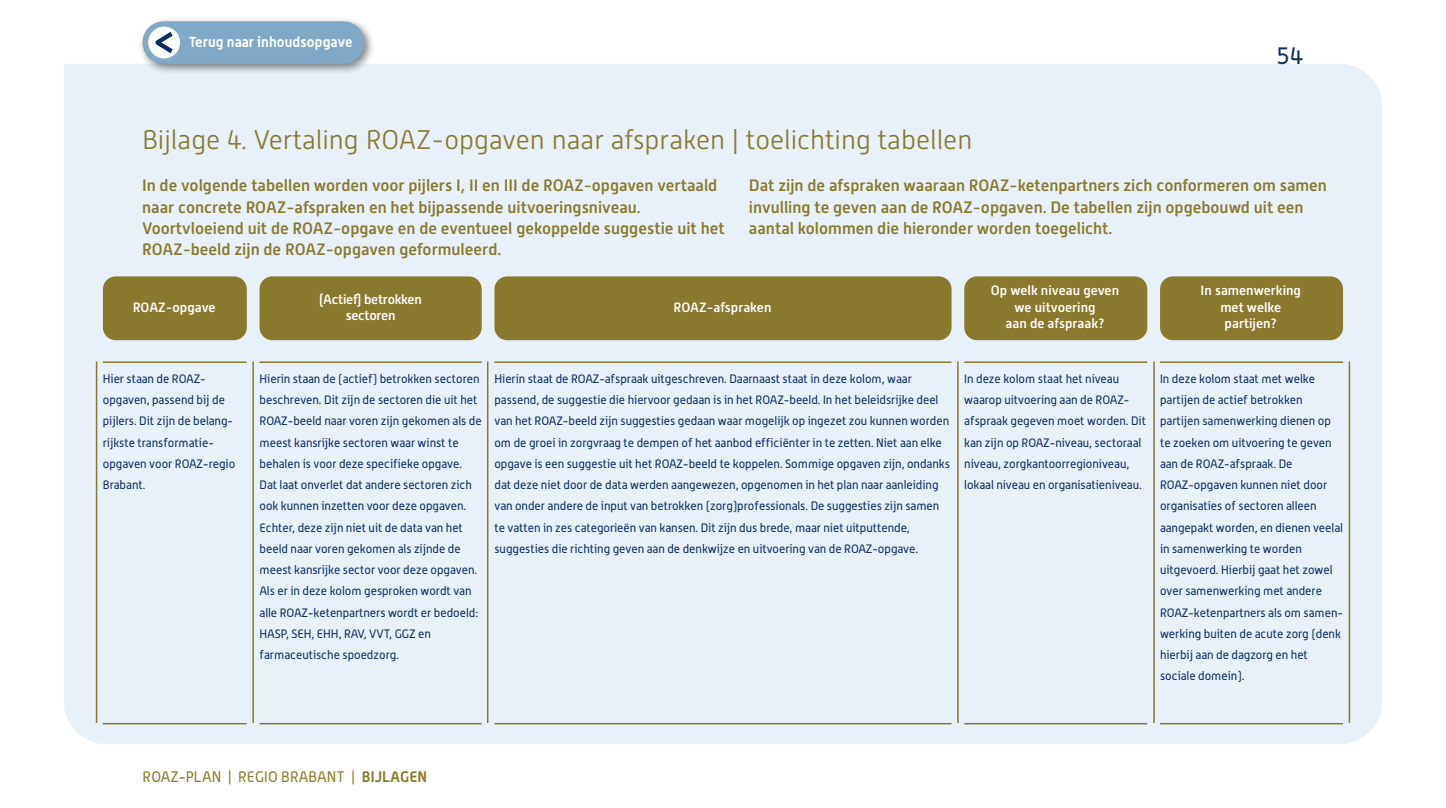
<style>
.page{position:relative;width:1446px;height:808px;background:#fff}
.page>*{position:absolute;margin:0;border:0;box-sizing:border-box;transform-origin:0 0}
.t1{font:300 27px "Alwyn New";color:#89792c}
.t2{font:24px "Alwyn";color:#0c2c65}
.t3{font:500 16.5px/21.3px "Alwyn New";color:#89792c}
.t4{font:15px "Alwyn";letter-spacing:.015em;color:#89792c}
.t5{font:700 14.25px "Alwyn";letter-spacing:.01em;color:#fff}
.t6{font:500 13.5px/16.5px "Alwyn New";color:#fff;text-align:center}
.t7{font:500 13.5px/16.5px "Alwyn New";letter-spacing:-.02em;color:#fff;text-align:center}
.t8{font:12px/21.3px "Alwyn";color:#0c2c65}
.s1{font-weight:700}
</style>
<div class="page">
<div style="left:64px;top:64px;width:1318px;height:680px;background:#e8f0f9"></div>
<div style="left:138px;top:17px;width:237px;height:58px;background:#000;opacity:.5"></div>
<div style="left:164px;top:21px;width:179px;height:43px;background:#81a9c5"></div>
<div style="left:148px;top:27px;width:32px;height:31px;background:#fff;border-radius:50%"></div>
<svg style="left:156px;top:32px;width:17px;height:21px"></svg>
<hr style="left:103px;top:361px;width:144px;height:2px;background:#89792c">
<hr style="left:103px;top:723px;width:144px;height:1px;background:#89792c">
<hr style="left:259px;top:361px;width:223px;height:2px;background:#89792c">
<hr style="left:259px;top:723px;width:223px;height:1px;background:#89792c">
<hr style="left:1160px;top:361px;width:183px;height:2px;background:#89792c">
<hr style="left:1160px;top:723px;width:183px;height:1px;background:#89792c">
<hr style="left:964px;top:361px;width:183px;height:2px;background:#89792c">
<hr style="left:964px;top:723px;width:183px;height:1px;background:#89792c">
<hr style="left:494px;top:361px;width:457px;height:2px;background:#89792c">
<hr style="left:494px;top:723px;width:457px;height:1px;background:#89792c">
<hr style="left:96px;top:361px;width:1px;height:362px;background:#89792c">
<hr style="left:252px;top:361px;width:2px;height:362px;background:#89792c">
<hr style="left:487px;top:361px;width:1px;height:362px;background:#89792c">
<hr style="left:957px;top:361px;width:1px;height:362px;background:#89792c">
<hr style="left:1153px;top:361px;width:2px;height:362px;background:#89792c">
<hr style="left:1348px;top:361px;width:2px;height:362px;background:#89792c">
<div style="left:103px;top:276px;width:144px;height:64px;background:#89792c;border-radius:13px"></div>
<div style="left:964px;top:276px;width:183px;height:64px;background:#89792c;border-radius:13px"></div>
<div style="left:1160px;top:276px;width:183px;height:64px;background:#89792c;border-radius:13px"></div>
<div style="left:494px;top:276px;width:457px;height:64px;background:#89792c;border-radius:13px"></div>
<div style="left:259px;top:276px;width:223px;height:64px;background:#89792c;border-radius:13px"></div>
<p class="t5" style="left:189px;top:33px;width:166px">Terug naar inhoudsopgave</p>
<h2 class="t2" style="left:1276px;top:41px;width:29px">54</h2>
<h1 class="t1" style="left:142px;top:125px;width:832px">Bijlage 4. Vertaling ROAZ-opgaven naar afspraken | toelichting tabellen</h1>
<p class="t3" style="left:142px;top:175px;width:584px">In de volgende tabellen worden voor pijlers I, II en III de ROAZ-opgaven vertaald naar concrete ROAZ-afspraken en het bijpassende uitvoeringsniveau.<br>Voortvloeiend uit de ROAZ-opgave en de eventueel gekoppelde suggestie uit het ROAZ-beeld zijn de ROAZ-opgaven geformuleerd.</p>
<h3 class="t3" style="left:749px;top:175px;width:579px">Dat zijn de afspraken waaraan ROAZ-ketenpartners zich conformeren om samen invulling te geven aan de ROAZ-opgaven. De tabellen zijn opgebouwd uit een aantal kolommen die hieronder worden toegelicht.</h3>
<p class="t6" style="left:133px;top:299px;width:84px">ROAZ-opgave</p>
<p class="t7" style="left:319px;top:291px;width:104px">(Actief) betrokken sectoren</p>
<p class="t6" style="left:673px;top:299px;width:99px">ROAZ-afspraken</p>
<p class="t6" style="left:991px;top:283px;width:130px">Op welk niveau geven we uitvoering<br>aan de afspraak?</p>
<p class="t6" style="left:1200px;top:283px;width:102px">In samenwerking met welke partijen?</p>
<p class="t8" style="left:103px;top:368px;width:134px">Hier staan de ROAZ&shy;opgaven, passend bij de pijlers. Dit zijn de belang&shy;rijkste transformatie&shy;opgaven voor ROAZ-regio<br>Brabant.</p>
<p class="t8" style="left:259px;top:368px;width:224px">Hierin staan de (actief) betrokken sectoren beschreven. Dit zijn de sectoren die uit het ROAZ-beeld naar voren zijn gekomen als de meest kansrijke sectoren waar winst te behalen is voor deze specifieke opgave.<br>Dat laat onverlet dat andere sectoren zich ook kunnen inzetten voor deze opgaven.<br>Echter, deze zijn niet uit de data van het beeld naar voren gekomen als zijnde de meest kansrijke sector voor deze opgaven.<br>Als er in deze kolom gesproken wordt van alle ROAZ-ketenpartners wordt er bedoeld:<br>HASP, SEH, EHH, RAV, VVT, GGZ en farmaceutische spoedzorg.</p>
<p class="t8" style="left:1160px;top:368px;width:184px">In deze kolom staat met welke partijen de actief betrokken partijen samenwerking dienen op te zoeken om uitvoering te geven aan de ROAZ-afspraak. De<br>ROAZ-opgaven kunnen niet door organisaties of sectoren alleen aangepakt worden, en dienen veelal in samenwerking te worden uitgevoerd. Hierbij gaat het zowel over samenwerking met andere<br>ROAZ-ketenpartners als om samen&shy;werking buiten de acute zorg (denk hierbij aan de dagzorg en het sociale domein).</p>
<p class="t8" style="left:494px;top:368px;width:457px">Hierin staat de ROAZ-afspraak uitgeschreven. Daarnaast staat in deze kolom, waar passend, de suggestie die hiervoor gedaan is in het ROAZ-beeld. In het beleidsrijke deel van het ROAZ-beeld zijn suggesties gedaan waar mogelijk op ingezet zou kunnen worden om de groei in zorgvraag te dempen of het aanbod efficiënter in te zetten. Niet aan elke opgave is een suggestie uit het ROAZ-beeld te koppelen. Sommige opgaven zijn, ondanks dat deze niet door de data werden aangewezen, opgenomen in het plan naar aanleiding van onder andere de input van betrokken (zorg)professionals. De suggesties zijn samen te vatten in zes categorieën van kansen. Dit zijn dus brede, maar niet uitputtende, suggesties die richting geven aan de denkwijze en uitvoering van de ROAZ-opgave.</p>
<p class="t8" style="left:964px;top:368px;width:183px">In deze kolom staat het niveau waarop uitvoering aan de ROAZ&shy;afspraak gegeven moet worden. Dit kan zijn op ROAZ-niveau, sectoraal niveau, zorgkantoorregioniveau, lokaal niveau en organisatieniveau.</p>
<p class="t4" style="left:143px;top:768px;width:286px">ROAZ-PLAN | REGIO BRABANT | <span class="s1">BIJLAGEN</span></p>
</div>
